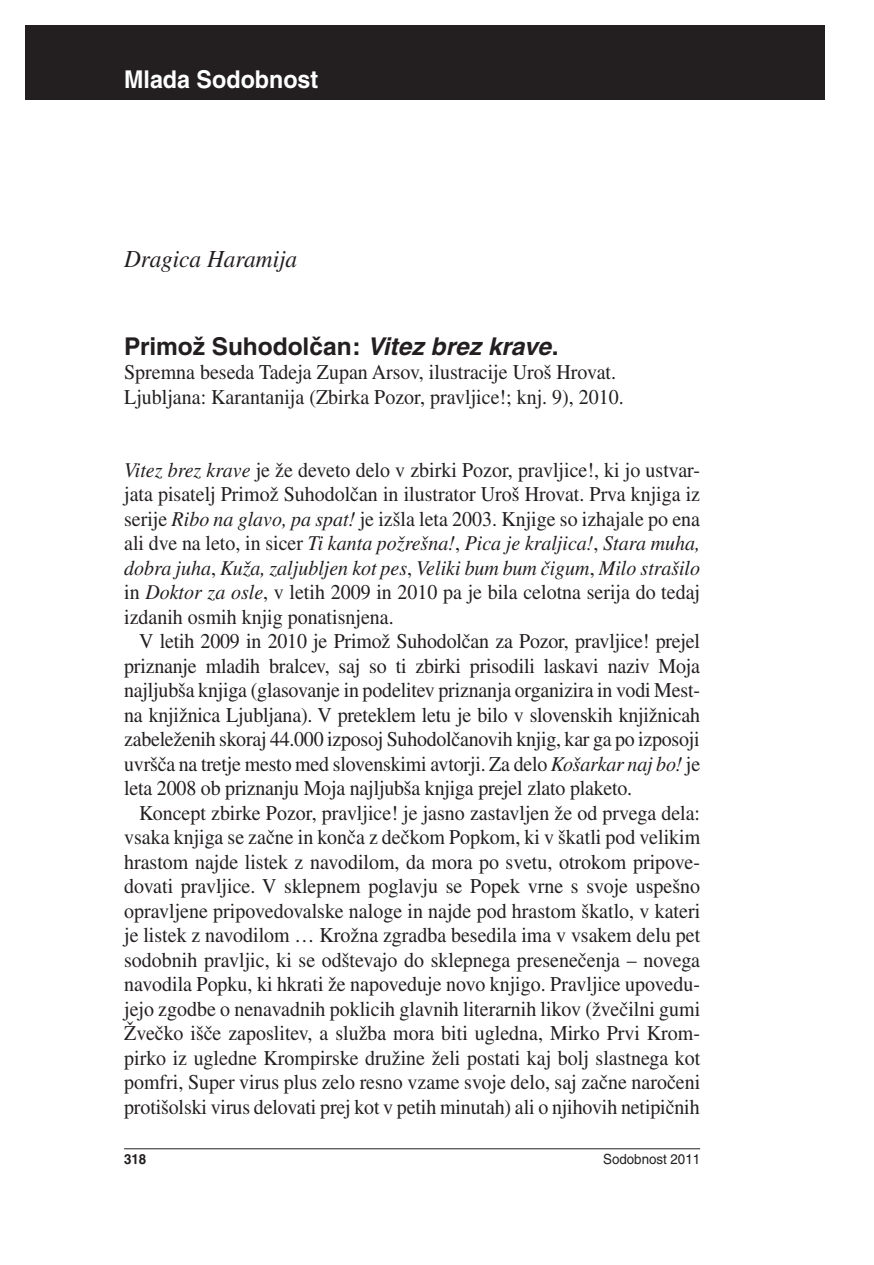
<style>
.page{position:relative;width:874px;height:1265px;background:#fff}
.page>*{position:absolute;margin:0;border:0;box-sizing:border-box;transform-origin:0 0}
._2_GLAVNI_NASLOV{font:700 24.5px "SS Helvetica";letter-spacing:-.005em;color:#231f20}
._1_AVTOR{font:italic 24.5px "SS Times";color:#231f20;scale:.95 1}
.t1{font:700 24.5px "SS Helvetica";color:#fff;scale:.95 1}
.Navaden{font:21px/24.5px "SS Times";color:#231f20;text-align:justify;scale:.95 1}
.t2{font:14px "SS Helvetica";color:#231f20;scale:.95 1}
.t3{font:700 14px "SS Helvetica";color:#231f20;scale:.95 1}
.s1{font-style:italic}
</style>
<div class="page">
<div style="left:25px;top:25px;width:798px;height:74px;background:#231f20"></div>
<hr style="left:124px;top:1148px;width:575px;height:1px;background:#231f20">
<p class="t1" style="left:124px;top:65px;width:206px">Mlada Sodobnost</p>
<p class="_1_AVTOR" style="left:124px;top:246px;width:184px">Dragica Haramija</p>
<p class="_2_GLAVNI_NASLOV" style="left:124px;top:331px;width:435px">Primo` Suhodol~an: <span class="s1">Vitez brez krave</span>.</p>
<p class="Navaden" style="left:124px;top:360px;width:519px">Spremna beseda Tadeja Zupan Arsov, ilustracije Uro{ Hrovat.</p>
<p class="Navaden" style="left:124px;top:384px;width:527px">Ljubljana: Karantanija (Zbirka Pozor, pravljice!; knj. 9), 2010.</p>
<p class="Navaden" style="left:124px;top:457px;width:607px"><span class="s1">Vitez brez krave</span> je `e deveto delo v zbirki Pozor, pravljice!, ki jo ustvar&shy;jata pisatelj Primo` Suhodol~an in ilustrator Uro{ Hrovat. Prva knjiga iz serije <span class="s1">Ribo na glavo, pa spat!</span> je iz{la leta 2003. Knjige so izhajale po ena ali dve na leto, in sicer <span class="s1">Ti kanta po`re{na!</span>, <span class="s1">Pica je kraljica!</span>, <span class="s1">Stara muha, dobra juha</span>, <span class="s1">Ku`a, zaljubljen kot pes</span>, <span class="s1">Veliki bum bum ~igum</span>, <span class="s1">Milo stra{ilo </span>in <span class="s1">Doktor za osle</span>, v letih 2009 in 2010 pa je bila celotna serija do tedaj izdanih osmih knjig ponatisnjena.</p>
<p class="Navaden" style="left:124px;top:629px;width:607px;text-indent:15px">V letih 2009 in 2010 je Primo` Suhodol~an za Pozor, pravljice! prejel priznanje mladih bralcev, saj so ti zbirki prisodili laskavi naziv Moja najljub{a knjiga (glasovanje in podelitev priznanja organizira in vodi Mest&shy;na knji`nica Ljubljana). V preteklem letu je bilo v slovenskih knji`nicah zabele`enih skoraj 44.000 izposoj Suhodol~anovih knjig, kar ga po izposoji uvr{~a na tretje mesto med slovenskimi avtorji. Za delo <span class="s1">Ko{arkar naj bo!</span> je leta 2008 ob priznanju Moja najljub{a knjiga prejel zlato plaketo.</p>
<p class="Navaden" style="left:124px;top:800px;width:607px;text-indent:15px">Koncept zbirke Pozor, pravljice! je jasno zastavljen `e od prvega dela: vsaka knjiga se za~ne in kon~a z de~kom Popkom, ki v {katli pod velikim hrastom najde listek z navodilom, da mora po svetu, otrokom pripove&shy;dovati pravljice. V sklepnem poglavju se Popek vrne s svoje uspe{no opravljene pripovedovalske naloge in najde pod hrastom {katlo, v kateri je listek z navodilom … Kro`na zgradba besedila ima v vsakem delu pet sodobnih pravljic, ki se od{tevajo do sklepnega presene~enja – novega navodila Popku, ki hkrati `e napoveduje novo knjigo. Pravljice upovedu&shy;jejo zgodbe o nenavadnih poklicih glavnih literarnih likov (`ve~ilni gumi @ve~ko i{~e zaposlitev, a slu`ba mora biti ugledna, Mirko Prvi Krom&shy;pirko iz ugledne Krompirske dru`ine `eli postati kaj bolj slastnega kot pomfri, Super virus plus zelo resno vzame svoje delo, saj za~ne naro~eni proti{olski virus delovati prej kot v petih minutah) ali o njihovih netipi~nih</p>
<p class="t3" style="left:124px;top:1151px;width:25px">318</p>
<p class="t2" style="left:603px;top:1151px;width:103px">Sodobnost 2011</p>
</div>
